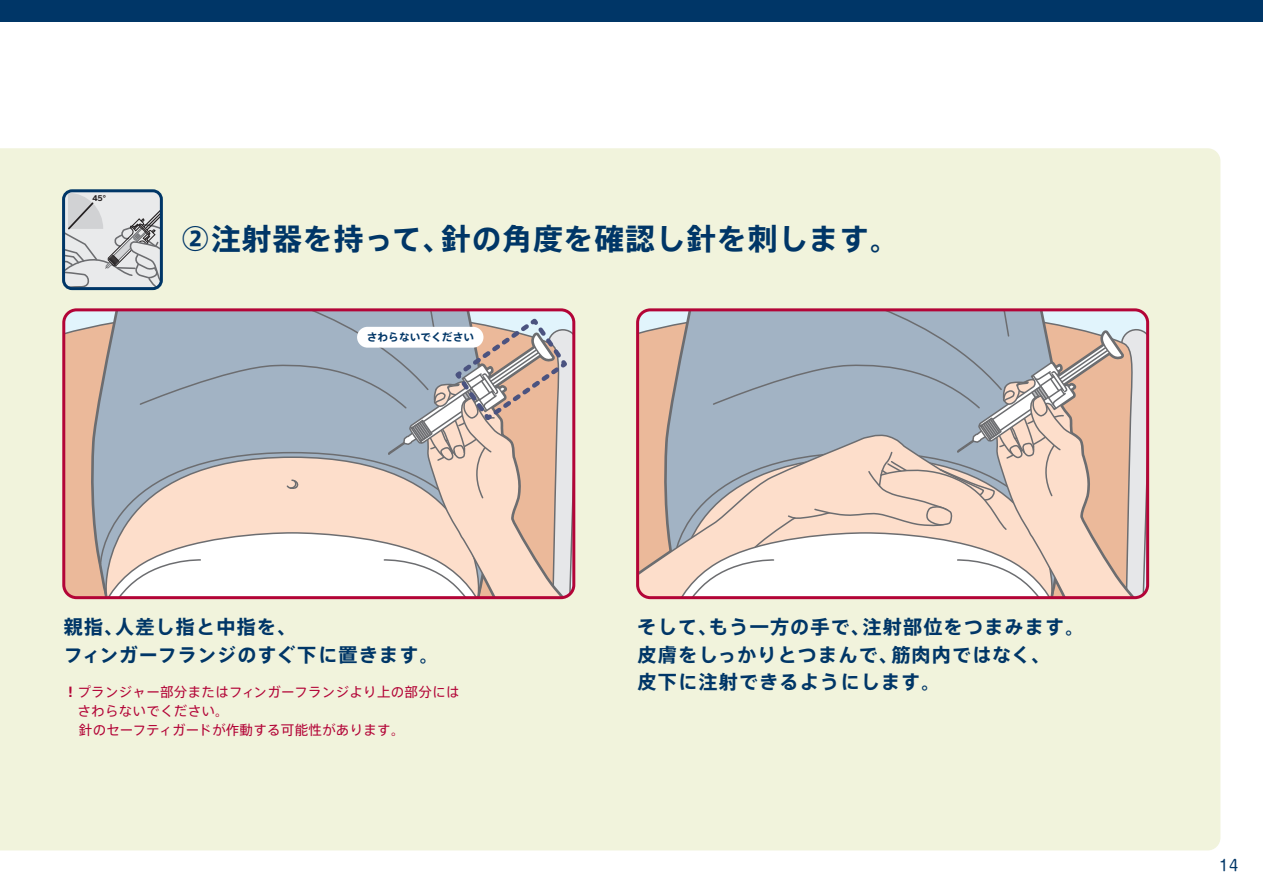
<style>
.page{position:relative;width:1263px;height:893px;background:#fff}
.page>*{position:absolute;margin:0;border:0;box-sizing:border-box;transform-origin:0 0}
.t1{font:29.7px "Axis Std Bold 90 pv RKSJ H";letter-spacing:.03em;color:#003667}
.t2{font:19.2px/27.6px "Axis Std Bold 90 pv RKSJ H";letter-spacing:.06em;color:#003667}
.t3{font:15px "P Shin M Go Pr 6 N Regular 90 pv RKSJ H";color:#003667}
.t4{font:13.5px/19.2px "Axis Std Regular 90 pv RKSJ H";letter-spacing:.02em;color:#b30437}
.t5{font:10.65px "Axis Std Bold 90 pv RKSJ H";letter-spacing:.01em;color:#003667}
.t6{font:700 7.8px "Benton Sans";color:#231f20}
.s1{font-family:"Axis Std Bold 90 pv RKSJ H"}
</style>
<div class="page">
<div style="left:0;top:148px;width:1220px;height:702px;background:#f1f3dc"></div>
<svg style="left:638px;top:433px;width:19px;height:165px;background:#ebbca0"></svg>
<svg style="left:657px;top:310px;width:490px;height:288px;background:#cec7c6"></svg>
<div style="left:636px;top:308px;width:513px;height:291px;border:3px solid #b30437;border-radius:13px"></div>
<div style="left:0;top:0;width:1263px;height:21px;background:#003667"></div>
<svg style="left:64px;top:193px;width:97px;height:96px;background:#d1d2d3"></svg>
<div style="left:62px;top:189px;width:101px;height:101px;border:3px solid #003667;border-radius:9px"></div>
<svg style="left:64px;top:310px;width:20px;height:288px;background:#e5ad97"></svg>
<svg style="left:84px;top:310px;width:490px;height:288px;background:#cfc5c4"></svg>
<p class="t6" style="left:93px;top:194px;width:15px">45°</p>
<h1 class="t1" style="left:181px;top:228px;width:721px">②注射器を持って、針の角度を確認し針を刺します。</h1>
<p class="t5" style="left:367px;top:333px;width:109px">さわらないでください</p>
<p class="t2" style="left:64px;top:616px;width:377px">親指、人差し指と中指を、<br>フィンガーフランジのすぐ下に置きます。</p>
<p class="t4" style="left:78px;top:684px;width:383px;text-indent:-14px"><span class="s1">！</span>プランジャー部分またはフィンガーフランジより上の部分にはさわらないでください。<br>針のセーフティガードが作動する可能性があります。</p>
<p class="t2" style="left:638px;top:616px;width:448px">そして、もう一方の手で、注射部位をつまみます。皮膚をしっかりとつまんで、筋肉内ではなく、<br>皮下に注射できるようにします。</p>
<p class="t3" style="left:1219px;top:859px;width:21px">14</p>
</div>
